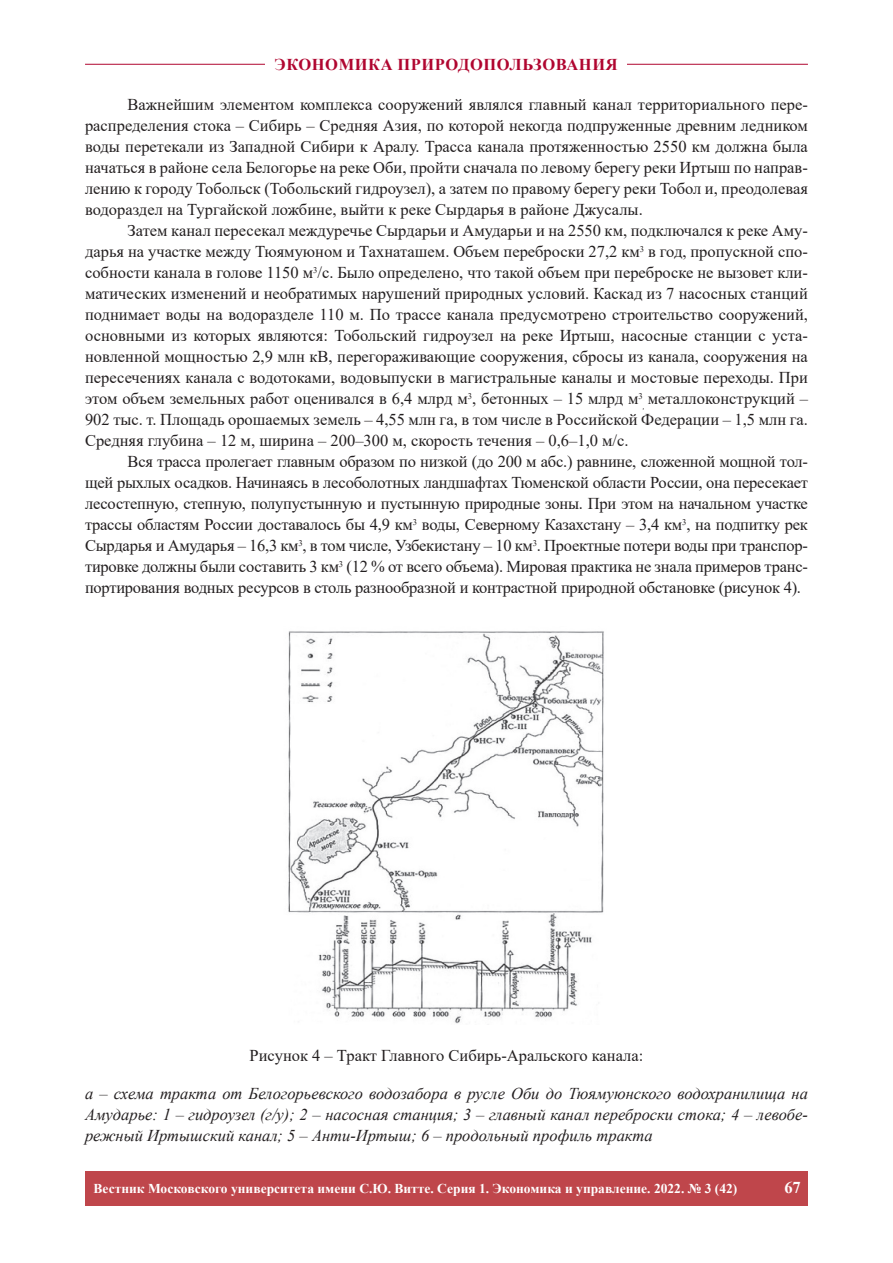
<style>
.page{position:relative;width:893px;height:1263px;background:#fff}
.page>*{position:absolute;margin:0;border:0;box-sizing:border-box;transform-origin:0 0}
.t1{font:16.5px/21px "Times New Roman";color:#231f20;text-align:justify}
.t2{font:italic 16.5px/21px "Times New Roman";color:#231f20;text-align:justify}
.t3{font:700 16.5px "Times New Roman";letter-spacing:.035em;color:#b00630}
.t4{font:700 16.5px "Times New Roman";color:#fff}
.t5{font:700 13.5px "Times New Roman";color:#fff}
</style>
<div class="page">
<hr style="left:85px;top:64px;width:723px;height:1px;background:#b00630">
<div style="left:265px;top:59px;width:362px;height:11px;background:#fff"></div>
<div style="left:85px;top:1171px;width:723px;height:34px;background:#bf464b"></div>
<img style="left:288px;top:631px;width:316px;height:393px">
<p class="t3" style="left:275px;top:52px;width:345px">ЭКОНОМИКА ПРИРОДОПОЛЬЗОВАНИЯ</p>
<p class="t1" style="left:85px;top:94px;width:724px;text-indent:43px">Важнейшим элементом комплекса сооружений являлся главный канал территориального пере&shy;распределения стока – Сибирь – Средняя Азия, по которой некогда подпруженные древним ледником воды перетекали из Западной Сибири к Аралу. Трасса канала протяженностью 2550 км должна была начаться в районе села Белогорье на реке Оби, пройти сначала по левому берегу реки Иртыш по направ&shy;лению к городу Тобольск (Тобольский гидроузел), а затем по правому берегу реки Тобол и, преодолевая водораздел на Тургайской ложбине, выйти к реке Сырдарья в районе Джусалы.</p>
<p class="t1" style="left:85px;top:220px;width:724px;text-indent:43px">Затем канал пересекал междуречье Сырдарьи и Амударьи и на 2550 км, подключался к реке Аму&shy;дарья на участке между Тюямуюном и Тахнаташем. Объем переброски 27,2 км<sup>3</sup> в год, пропускной спо&shy;собности канала в голове 1150 м<sup>3</sup>/с. Было определено, что такой объем при переброске не вызовет кли&shy;матических изменений и необратимых нарушений природных условий. Каскад из 7 насосных станций поднимает воды на водоразделе 110 м. По трассе канала предусмотрено строительство сооружений, основными из которых являются: Тобольский гидроузел на реке Иртыш, насосные станции с уста&shy;новленной мощностью 2,9 млн кВ, перегораживающие сооружения, сбросы из канала, сооружения на пересечениях канала с водотоками, водовыпуски в магистральные каналы и мостовые переходы. При этом объем земельных работ оценивался в 6,4 млрд м<sup>3</sup>, бетонных – 15 млрд м<sup>3</sup><sub>,</sub> металлоконструкций – 902 тыс. т. Площадь орошаемых земель – 4,55 млн га, в том числе в Российской Федерации – 1,5 млн га.<br>Средняя глубина – 12 м, ширина – 200–300 м, скорость течения – 0,6–1,0 м/с.</p>
<p class="t1" style="left:85px;top:451px;width:724px;text-indent:43px">Вся трасса пролегает главным образом по низкой (до 200 м абс.) равнине, сложенной мощной тол&shy;щей рыхлых осадков. Начинаясь в лесоболотных ландшафтах Тюменской области России, она пересекает лесостепную, степную, полупустынную и пустынную природные зоны. При этом на начальном участке трассы областям России доставалось бы 4,9 км<sup>3</sup> воды, Северному Казахстану – 3,4 км<sup>3</sup>, на подпитку рек Сырдарья и Амударья – 16,3 км<sup>3</sup>, в том числе, Узбекистану – 10 км<sup>3</sup>. Проектные потери воды при транспор&shy;тировке должны были составить 3 км<sup>3</sup> (12 % от всего объема). Мировая практика не знала примеров транс&shy;портирования водных ресурсов в столь разнообразной и контрастной природной обстановке (рисунок 4).</p>
<p class="t1" style="left:250px;top:1044px;width:395px">Рисунок 4 – Тракт Главного Сибирь-Аральского канала:</p>
<p class="t2" style="left:85px;top:1082px;width:724px">а – схема тракта от Белогорьевского водозабора в русле Оби до Тюямуюнского водохранилища на Амударье: 1 – гидроузел (г/у); 2 – насосная станция; 3 – главный канал переброски стока; 4 – левобе&shy;режный Иртышский канал; 5 – Анти-Иртыш; 6 – продольный профиль тракта</p>
<p class="t5" style="left:94px;top:1179px;width:645px">Вестник Московского университета имени С.Ю. Витте. Серия 1. Экономика и управление. 2022. № 3 (42)</p>
<p class="t4" style="left:784px;top:1175px;width:18px">67</p>
</div>
